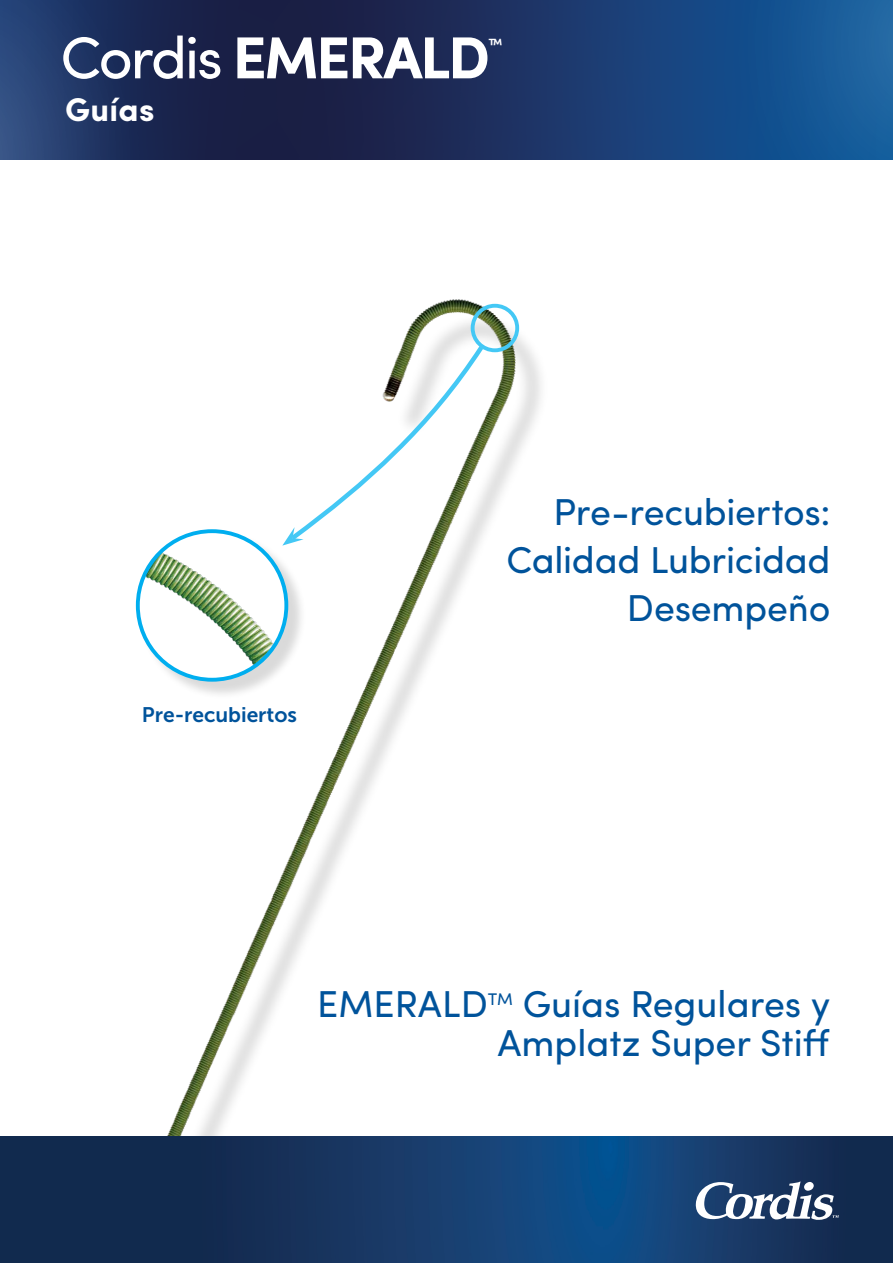
<style>
.page{position:relative;width:893px;height:1263px;background:#fff}
.page>*{position:absolute;margin:0;border:0;box-sizing:border-box;transform-origin:0 0}
.t1{font:700 59.4px "Sofia Pro";letter-spacing:-.04em;color:#fff}
.t2{font:37.5px/48px "Sofia Pro";letter-spacing:-.005em;color:#00539b;text-align:right}
.t3{font:700 33px "Sofia Pro";letter-spacing:.01em;color:#fff}
.t4{font:21px "Museo Sans 700";color:#00539b}
.t5{font:700 17.7px "Sofia Pro";color:#fff}
.t6{font:16.8px "Sofia Pro";color:#00539b}
.s1{font-weight:400}
</style>
<div class="page">
<svg style="left:149px;top:0;width:579px;height:159px;background:#1a2e5c"></svg>
<svg style="left:728px;top:0;width:165px;height:159px;background:#165795"></svg>
<svg style="left:0;top:0;width:149px;height:159px;background:#223868"></svg>
<img style="left:135px;top:299px;width:406px;height:837px">
<div style="left:138px;top:531px;width:169px;height:169px;background:#000;opacity:.15"></div>
<img style="left:138px;top:531px;width:148px;height:149px;border-radius:74px">
<div style="left:136px;top:529px;width:152px;height:153px;border:4px solid #00aeef;border-radius:50%"></div>
<div style="left:471px;top:304px;width:48px;height:48px;border:4px solid #44c8f5;border-radius:50%"></div>
<svg style="left:282px;top:341px;width:206px;height:205px"></svg>
<img style="left:0;top:1136px;width:893px;height:127px">
<svg style="left:696px;top:1181px;width:143px;height:39px"></svg>
<h1 class="t1" style="left:60px;top:12px;width:431px"><span class="s1">Cordis</span> EMERALD</h1>
<p class="t5" style="left:488px;top:32px;width:17px">™</p>
<p class="t3" style="left:65px;top:85px;width:91px">Guías</p>
<p class="t4" style="left:142px;top:703px;width:157px">Pre-recubiertos</p>
<p class="t2" style="left:506px;top:486px;width:326px">Pre-recubiertos:<br>Calidad Lubricidad<br>Desempeño</p>
<p class="t2" style="left:497px;top:981px;width:334px;line-height:39px">Guías Regulares y<br>Amplatz Super Stiff</p>
<p class="t2" style="left:317px;top:977px;width:172px">EMERALD</p>
<p class="t6" style="left:488px;top:987px;width:27px">TM</p>
</div>
